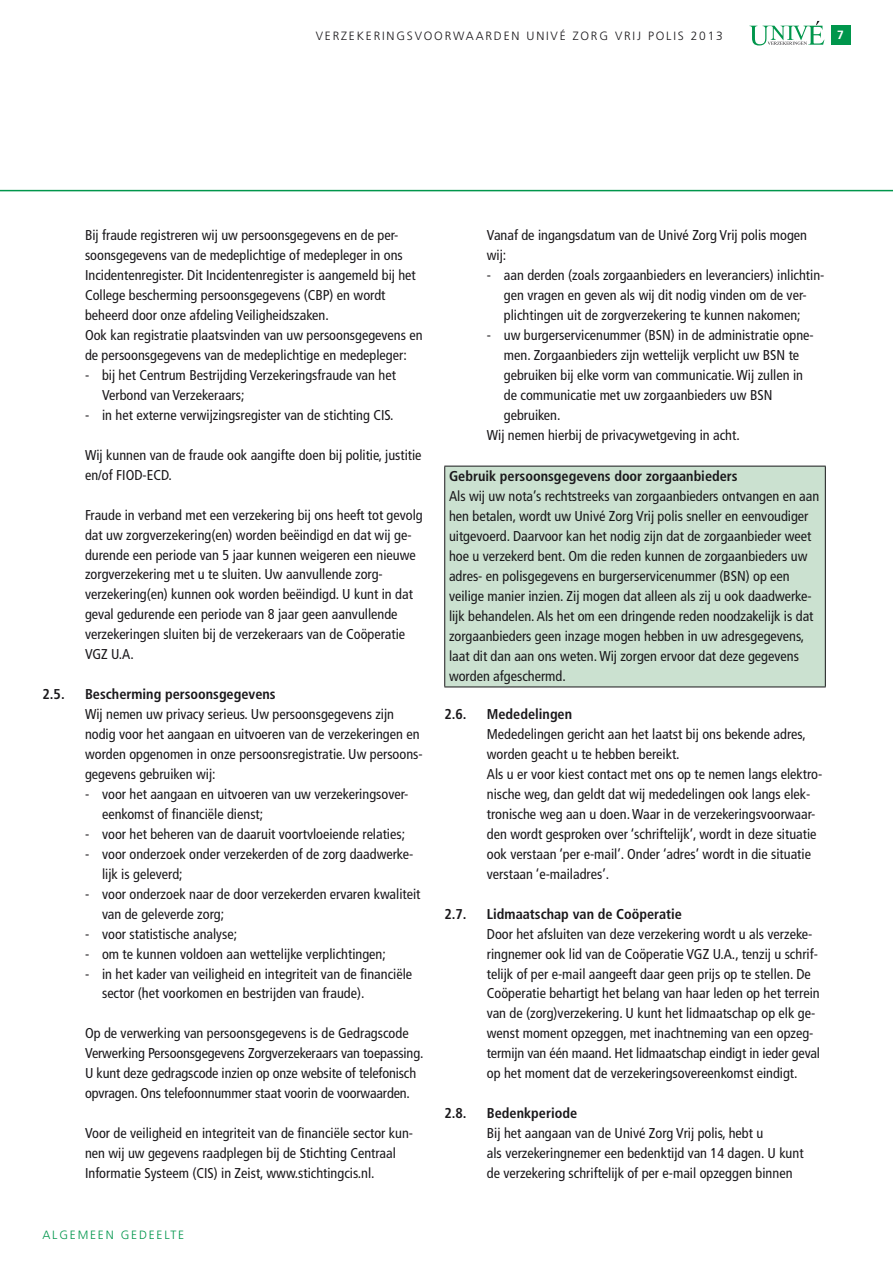
<style>
.page{position:relative;width:893px;height:1263px;background:#fff}
.page>*{position:absolute;margin:0;border:0;box-sizing:border-box;transform-origin:0 0}
.t1{font:condensed 14.25px/20px "Frutiger";color:#1a181b}
.t2{font:700 condensed 14.25px "Frutiger";color:#1a181b}
.t3{font:300 12px "Frutiger";letter-spacing:.15em;color:#1a181b}
.t4{font:300 12px "Frutiger";letter-spacing:.15em;color:#00964c}
.t5{font:700 12px "Frutiger";color:#fff}
</style>
<div class="page">
<div style="left:831px;top:26px;width:19px;height:19px;background:#00964c"></div>
<svg style="left:0;top:189px;width:893px;height:2px;background:#6ec399"></svg>
<svg style="left:749px;top:21px;width:75px;height:25px"></svg>
<div style="left:445px;top:466px;width:380px;height:221px;background:#cbe1d0"></div>
<hr style="left:444px;top:466px;width:382px;height:1px;background:#1a181b">
<hr style="left:444px;top:466px;width:1px;height:221px;background:#1a181b">
<hr style="left:825px;top:466px;width:1px;height:221px;background:#1a181b">
<hr style="left:444px;top:687px;width:382px;height:1px;background:#1a181b">
<p class="t3" style="left:316px;top:29px;width:409px">VERZEKERINGSVOORWAARDEN UNIVÉ ZORG VRIJ POLIS 2013</p>
<p class="t5" style="left:837px;top:27px;width:8px">7</p>
<p class="t1" style="left:85px;top:225px;width:339px">Bij fraude registreren wij uw persoonsgegevens en de per&shy;soonsgegevens van de medeplichtige of medepleger in ons Incidentenregister. Dit Incidentenregister is aangemeld bij het College bescherming persoonsgegevens (CBP) en wordt beheerd door onze afdeling Veiligheidszaken.<br>Ook kan registratie plaatsvinden van uw persoonsgegevens en de persoonsgegevens van de medeplichtige en medepleger:</p>
<p class="t1" style="left:102px;top:365px;width:295px;text-indent:-17px">- bij het Centrum Bestrijding Verzekeringsfraude van het<br>Verbond van Verzekeraars;</p>
<p class="t1" style="left:85px;top:405px;width:310px">- in het externe verwijzingsregister van de stichting CIS.</p>
<p class="t1" style="left:85px;top:445px;width:338px">Wij kunnen van de fraude ook aangifte doen bij politie, justitie en/of FIOD-ECD.</p>
<p class="t1" style="left:85px;top:505px;width:339px">Fraude in verband met een verzekering bij ons heeft tot gevolg dat uw zorgverzekering(en) worden beëindigd en dat wij ge&shy;durende een periode van 5 jaar kunnen weigeren een nieuwe zorgverzekering met u te sluiten. Uw aanvullende zorg&shy;verzekering(en) kunnen ook worden beëindigd. U kunt in dat geval gedurende een periode van 8 jaar geen aanvullende verzekeringen sluiten bij de verzekeraars van de Coöperatie VGZ U.A.</p>
<p class="t2" style="left:43px;top:686px;width:24px">2.5.</p>
<p class="t2" style="left:85px;top:686px;width:192px">Bescherming persoonsgegevens</p>
<p class="t1" style="left:85px;top:704px;width:339px">Wij nemen uw privacy serieus. Uw persoonsgegevens zijn nodig voor het aangaan en uitvoeren van de verzekeringen en worden opgenomen in onze persoonsregistratie. Uw persoons&shy;gegevens gebruiken wij:</p>
<p class="t1" style="left:102px;top:784px;width:308px;text-indent:-17px">- voor het aangaan en uitvoeren van uw verzekeringsover&shy;eenkomst of financiële dienst;</p>
<p class="t1" style="left:85px;top:824px;width:322px">- voor het beheren van de daaruit voortvloeiende relaties;</p>
<p class="t1" style="left:102px;top:844px;width:313px;text-indent:-17px">- voor onderzoek onder verzekerden of de zorg daadwerke&shy;lijk is geleverd;</p>
<p class="t1" style="left:102px;top:884px;width:320px;text-indent:-17px">- voor onderzoek naar de door verzekerden ervaren kwaliteit van de geleverde zorg;</p>
<p class="t1" style="left:85px;top:924px;width:154px">- voor statistische analyse;</p>
<p class="t1" style="left:85px;top:944px;width:302px">- om te kunnen voldoen aan wettelijke verplichtingen;</p>
<p class="t1" style="left:102px;top:964px;width:312px;text-indent:-17px">- in het kader van veiligheid en integriteit van de financiële sector (het voorkomen en bestrijden van fraude).</p>
<p class="t1" style="left:85px;top:1023px;width:340px">Op de verwerking van persoonsgegevens is de Gedragscode Verwerking Persoonsgegevens Zorgverzekeraars van toepassing.<br>U kunt deze gedragscode inzien op onze website of telefonisch opvragen. Ons telefoonnummer staat voorin de voorwaarden.</p>
<p class="t1" style="left:85px;top:1123px;width:330px">Voor de veiligheid en integriteit van de financiële sector kun&shy;nen wij uw gegevens raadplegen bij de Stichting Centraal<br>Informatie Systeem (CIS) in Zeist, www.stichtingcis.nl.</p>
<p class="t4" style="left:43px;top:1228px;width:143px">ALGEMEEN GEDEELTE</p>
<p class="t1" style="left:487px;top:225px;width:322px">Vanaf de ingangsdatum van de Univé Zorg Vrij polis mogen wij:</p>
<p class="t1" style="left:487px;top:265px;width:339px;text-align:center">- aan derden (zoals zorgaanbieders en leveranciers) inlichtin&shy;gen vragen en geven als wij dit nodig vinden om de ver&shy;plichtingen uit de zorgverzekering te kunnen nakomen;</p>
<p class="t1" style="left:487px;top:325px;width:328px">- uw burgerservicenummer (BSN) in de administratie opne-</p>
<p class="t1" style="left:504px;top:345px;width:297px">men. Zorgaanbieders zijn wettelijk verplicht uw BSN te</p>
<p class="t1" style="left:504px;top:365px;width:301px">gebruiken bij elke vorm van communicatie. Wij zullen in</p>
<p class="t1" style="left:504px;top:385px;width:270px">de communicatie met uw zorgaanbieders uw BSN</p>
<p class="t1" style="left:504px;top:405px;width:58px">gebruiken.</p>
<p class="t1" style="left:487px;top:425px;width:254px">Wij nemen hierbij de privacywetgeving in acht.</p>
<p class="t2" style="left:449px;top:468px;width:290px">Gebruik persoonsgegevens door zorgaanbieders</p>
<p class="t1" style="left:449px;top:486px;width:372px">Als wij uw nota’s rechtstreeks van zorgaanbieders ontvangen en aan hen betalen, wordt uw Univé Zorg Vrij polis sneller en eenvoudiger uitgevoerd. Daarvoor kan het nodig zijn dat de zorgaanbieder weet hoe u verzekerd bent. Om die reden kunnen de zorgaanbieders uw adres- en polisgegevens en burgerservicenummer (BSN) op een veilige manier inzien. Zij mogen dat alleen als zij u ook daadwerke&shy;lijk behandelen. Als het om een dringende reden noodzakelijk is dat zorgaanbieders geen inzage mogen hebben in uw adresgegevens, laat dit dan aan ons weten. Wij zorgen ervoor dat deze gegevens worden afgeschermd.</p>
<p class="t2" style="left:444px;top:706px;width:24px">2.6.</p>
<p class="t2" style="left:487px;top:706px;width:87px">Mededelingen</p>
<p class="t1" style="left:487px;top:724px;width:337px">Mededelingen gericht aan het laatst bij ons bekende adres, worden geacht u te hebben bereikt.<br>Als u er voor kiest contact met ons op te nemen langs elektro&shy;nische weg, dan geldt dat wij mededelingen ook langs elek&shy;tronische weg aan u doen. Waar in de verzekeringsvoorwaar&shy;den wordt gesproken over ‘schriftelijk’, wordt in deze situatie ook verstaan ‘per e-mail’. Onder ‘adres’ wordt in die situatie verstaan ‘e-mailadres’.</p>
<p class="t2" style="left:444px;top:905px;width:24px">2.7.</p>
<p class="t2" style="left:487px;top:905px;width:197px">Lidmaatschap van de Coöperatie</p>
<p class="t1" style="left:487px;top:924px;width:335px">Door het afsluiten van deze verzekering wordt u als verzeke&shy;ringnemer ook lid van de Coöperatie VGZ U.A., tenzij u schrif&shy;telijk of per e-mail aangeeft daar geen prijs op te stellen. De Coöperatie behartigt het belang van haar leden op het terrein van de (zorg)verzekering. U kunt het lidmaatschap op elk ge&shy;wenst moment opzeggen, met inachtneming van een opzeg&shy;termijn van één maand. Het lidmaatschap eindigt in ieder geval op het moment dat de verzekeringsovereenkomst eindigt.</p>
<p class="t2" style="left:444px;top:1105px;width:24px">2.8.</p>
<p class="t2" style="left:487px;top:1105px;width:92px">Bedenkperiode</p>
<p class="t1" style="left:487px;top:1123px;width:318px">Bij het aangaan van de Univé Zorg Vrij polis, hebt u<br>als verzekeringnemer een bedenktijd van 14 dagen. U kunt de verzekering schriftelijk of per e-mail opzeggen binnen</p>
</div>
